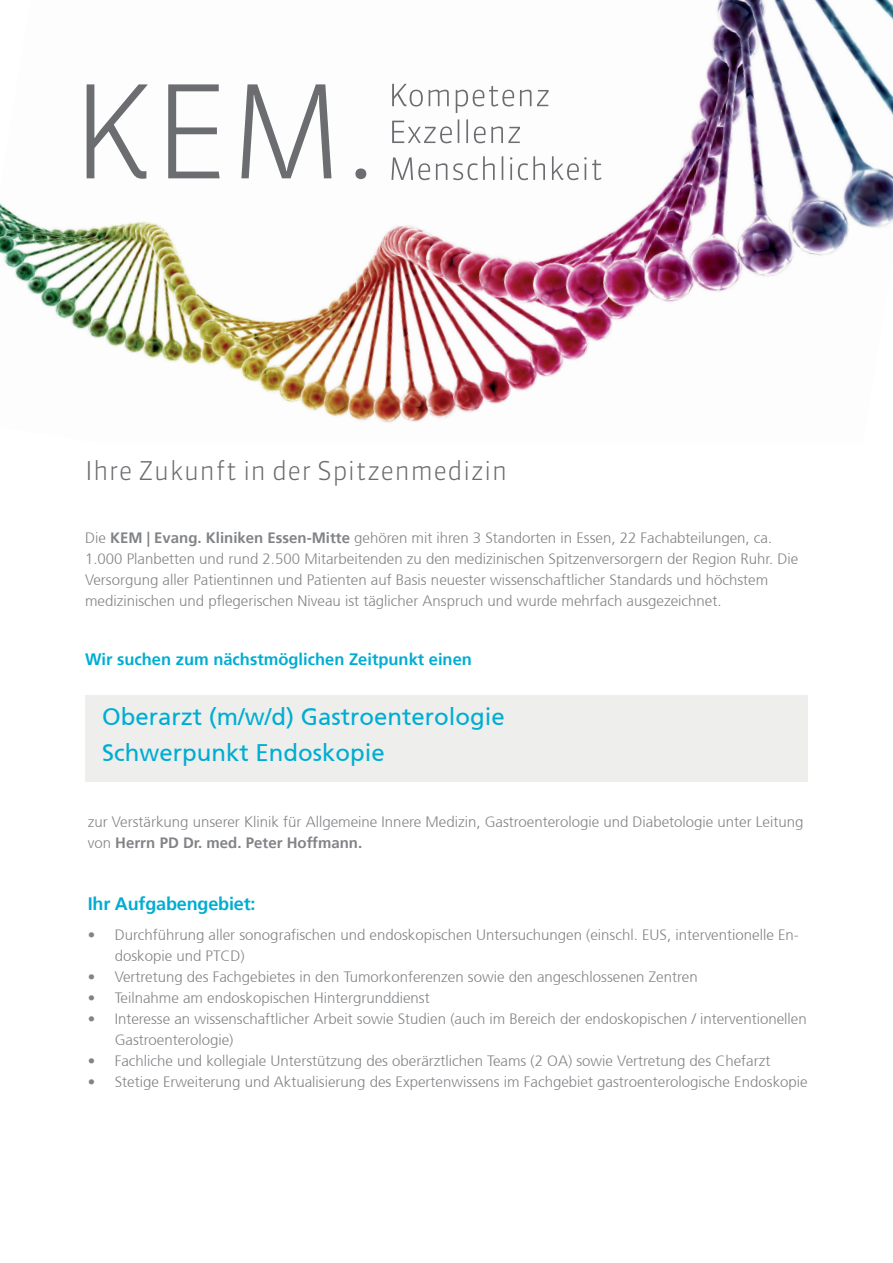
<style>
.page{position:relative;width:893px;height:1263px;background:#fff}
.page>*{position:absolute;margin:0;border:0;box-sizing:border-box;transform-origin:0 0}
.t1{font:300 25.8px "Sanuk";letter-spacing:.01em;color:#6c6d70}
.t2{font:24px "Frutiger 55 Roman";color:#00add2}
.t3{font:700 18px "Frutiger 65";letter-spacing:-.01em;color:#00add2}
.t4{font:700 16.5px "Frutiger 65";color:#00add2}
.t5{font:300 15px/21px "Frutiger 45";color:#818386}
.s1{font-family:"Frutiger 65";font-weight:700}
</style>
<div class="page">
<img style="left:0;top:0;width:893px;height:423px">
<div style="left:85px;top:695px;width:723px;height:86px;background:#eeefec"></div>
<svg style="left:391px;top:156px;width:210px;height:24px"></svg>
<svg style="left:392px;top:119px;width:128px;height:24px"></svg>
<svg style="left:392px;top:84px;width:156px;height:29px"></svg>
<svg style="left:87px;top:84px;width:279px;height:95px"></svg>
<p class="t1" style="left:85px;top:455px;width:424px">Ihre Zukunft in der Spitzenmedizin</p>
<p class="t5" style="left:85px;top:527px;width:715px">Die <span class="s1">KEM | Evang. Kliniken Essen-Mitte</span> gehören mit ihren 3 Standorten in Essen, 22 Fachabteilungen, ca.<br>1.000 Planbetten und rund 2.500 Mitarbeitenden zu den medizinischen Spitzenversorgern der Region Ruhr. Die Versorgung aller Patientinnen und Patienten auf Basis neuester wissenschaftlicher Standards und höchstem medizinischen und pflegerischen Niveau ist täglicher Anspruch und wurde mehrfach ausgezeichnet.</p>
<p class="t4" style="left:85px;top:650px;width:388px">Wir suchen zum nächstmöglichen Zeitpunkt einen</p>
<p class="t2" style="left:102px;top:702px;width:404px">Oberarzt (m/w/d) Gastroenterologie</p>
<p class="t2" style="left:102px;top:738px;width:284px">Schwerpunkt Endoskopie</p>
<p class="t5" style="left:88px;top:812px;width:717px">zur Verstärkung unserer Klinik für Allgemeine Innere Medizin, Gastroenterologie und Diabetologie unter Leitung von <span class="s1">Herrn PD Dr. med. Peter Hoffmann.</span></p>
<p class="t3" style="left:88px;top:893px;width:169px">Ihr Aufgabengebiet:</p>
<p class="t5" style="left:115px;top:924px;width:686px;text-indent:-27px">• Durchführung aller sonografischen und endoskopischen Untersuchungen (einschl. EUS, interventionelle En&shy;doskopie und PTCD)</p>
<p class="t5" style="left:88px;top:966px;width:611px">• Vertretung des Fachgebietes in den Tumorkonferenzen sowie den angeschlossenen Zentren</p>
<p class="t5" style="left:88px;top:987px;width:344px">• Teilnahme am endoskopischen Hintergrunddienst</p>
<p class="t5" style="left:115px;top:1008px;width:694px;text-indent:-27px">• Interesse an wissenschaftlicher Arbeit sowie Studien (auch im Bereich der endoskopischen / interventionellen<br>Gastroenterologie)</p>
<p class="t5" style="left:88px;top:1050px;width:684px">• Fachliche und kollegiale Unterstützung des oberärztlichen Teams (2 OA) sowie Vertretung des Chefarzt</p>
<p class="t5" style="left:88px;top:1071px;width:721px">• Stetige Erweiterung und Aktualisierung des Expertenwissens im Fachgebiet gastroenterologische Endoskopie</p>
</div>
